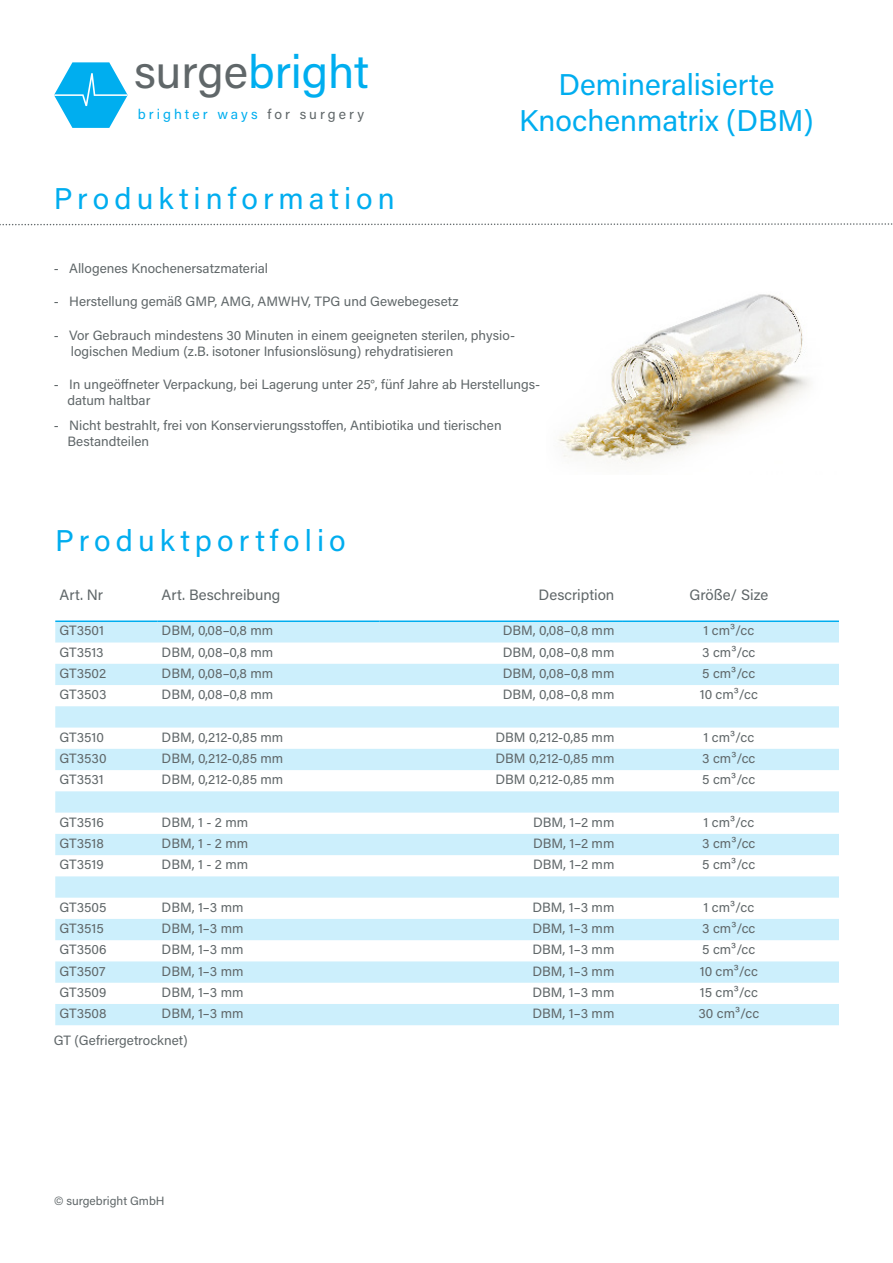
<style>
.page{position:relative;width:893px;height:1263px;background:#fff}
.page>*{position:absolute;margin:0;border:0;box-sizing:border-box;transform-origin:0 0}
.t1{font:46.5px "Acumin Pro";color:#00aeef}
.t2{font:30px/36px "Acumin Pro";color:#00adef;text-align:center}
.t3{font:30px "Acumin Pro";letter-spacing:.17em;color:#00adef}
.t4{font:15px "Acumin Pro";color:#606769}
.t5{font:13.95px "Acumin Pro";letter-spacing:.22em;color:#00aeef}
.t6{font:13.5px/16.2px "Acumin Pro";color:#606769}
.t7{font:12px "Acumin Pro";color:#606769}
.s1{color:#606769}
</style>
<div class="page">
<svg style="left:54px;top:62px;width:74px;height:66px"></svg>
<svg style="left:0;top:223px;width:893px;height:3px"></svg>
<img style="left:558px;top:294px;width:252px;height:169px">
<svg style="left:55px;top:622px;width:784px;height:403px;fill:#cceffc"></svg>
<hr style="left:55px;top:620px;width:102px;height:2px;background:#00adef">
<hr style="left:157px;top:620px;width:223px;height:2px;background:#00adef">
<hr style="left:380px;top:620px;width:243px;height:2px;background:#00adef">
<hr style="left:623px;top:620px;width:216px;height:2px;background:#00adef">
<h1 class="t1" style="left:134px;top:40px;width:237px"><span class="s1">surge</span>bright</h1>
<p class="t5" style="left:138px;top:104px;width:228px">brighter ways <span class="s1">for surgery</span></p>
<p class="t3" style="left:54px;top:178px;width:342px">Produktinformation</p>
<h2 class="t2" style="left:519px;top:65px;width:296px">Demineralisierte<br>Knochenmatrix (DBM)</h2>
<p class="t6" style="left:54px;top:260px;width:216px">- Allogenes Knochenersatzmaterial</p>
<p class="t6" style="left:54px;top:293px;width:406px">- Herstellung gemäß GMP, AMG, AMWHV, TPG und Gewebegesetz</p>
<p class="t6" style="left:71px;top:326px;width:446px;text-indent:-17px">- Vor Gebrauch mindestens 30 Minuten in einem geeigneten sterilen, physio&shy;logischen Medium (z.B. isotoner Infusionslösung) rehydratisieren</p>
<p class="t6" style="left:68px;top:376px;width:474px;text-indent:-14px">- In ungeöffneter Verpackung, bei Lagerung unter 25°, fünf Jahre ab Herstellungs&shy;datum haltbar</p>
<p class="t6" style="left:68px;top:416px;width:436px;text-indent:-14px">- Nicht bestrahlt, frei von Konservierungsstoffen, Antibiotika und tierischen<br>Bestandteilen</p>
<p class="t3" style="left:55px;top:520px;width:292px">Produktportfolio</p>
<p class="t4" style="left:60px;top:584px;width:45px">Art. Nr</p>
<p class="t4" style="left:162px;top:584px;width:120px">Art. Beschreibung</p>
<p class="t4" style="left:539px;top:584px;width:77px">Description</p>
<p class="t4" style="left:689px;top:584px;width:80px">Größe/ Size</p>
<p class="t6" style="left:60px;top:622px;width:46px">GT3501</p>
<p class="t6" style="left:162px;top:622px;width:113px">DBM, 0,08–0,8 mm</p>
<p class="t6" style="left:503px;top:622px;width:113px">DBM, 0,08–0,8 mm</p>
<p class="t6" style="left:703px;top:622px;width:52px">1 cm³/cc</p>
<p class="t6" style="left:60px;top:643px;width:46px">GT3513</p>
<p class="t6" style="left:162px;top:643px;width:113px">DBM, 0,08–0,8 mm</p>
<p class="t6" style="left:503px;top:643px;width:113px">DBM, 0,08–0,8 mm</p>
<p class="t6" style="left:702px;top:643px;width:55px">3 cm³/cc</p>
<p class="t6" style="left:60px;top:665px;width:48px">GT3502</p>
<p class="t6" style="left:162px;top:665px;width:113px">DBM, 0,08–0,8 mm</p>
<p class="t6" style="left:503px;top:665px;width:113px">DBM, 0,08–0,8 mm</p>
<p class="t6" style="left:702px;top:665px;width:55px">5 cm³/cc</p>
<p class="t6" style="left:60px;top:686px;width:49px">GT3503</p>
<p class="t6" style="left:162px;top:686px;width:113px">DBM, 0,08–0,8 mm</p>
<p class="t6" style="left:503px;top:686px;width:113px">DBM, 0,08–0,8 mm</p>
<p class="t6" style="left:700px;top:686px;width:60px">10 cm³/cc</p>
<p class="t6" style="left:60px;top:728px;width:46px">GT3510</p>
<p class="t6" style="left:162px;top:728px;width:123px">DBM, 0,212-0,85 mm</p>
<p class="t6" style="left:495px;top:728px;width:120px">DBM 0,212-0,85 mm</p>
<p class="t6" style="left:703px;top:728px;width:52px">1 cm³/cc</p>
<p class="t6" style="left:60px;top:750px;width:49px">GT3530</p>
<p class="t6" style="left:162px;top:750px;width:123px">DBM, 0,212-0,85 mm</p>
<p class="t6" style="left:495px;top:750px;width:120px">DBM 0,212-0,85 mm</p>
<p class="t6" style="left:702px;top:750px;width:55px">3 cm³/cc</p>
<p class="t6" style="left:60px;top:771px;width:46px">GT3531</p>
<p class="t6" style="left:162px;top:771px;width:123px">DBM, 0,212-0,85 mm</p>
<p class="t6" style="left:495px;top:771px;width:120px">DBM 0,212-0,85 mm</p>
<p class="t6" style="left:702px;top:771px;width:55px">5 cm³/cc</p>
<p class="t6" style="left:60px;top:813px;width:46px">GT3516</p>
<p class="t6" style="left:162px;top:813px;width:88px">DBM, 1 - 2 mm</p>
<p class="t6" style="left:533px;top:813px;width:83px">DBM, 1–2 mm</p>
<p class="t6" style="left:703px;top:813px;width:52px">1 cm³/cc</p>
<p class="t6" style="left:60px;top:835px;width:46px">GT3518</p>
<p class="t6" style="left:162px;top:835px;width:88px">DBM, 1 - 2 mm</p>
<p class="t6" style="left:533px;top:835px;width:83px">DBM, 1–2 mm</p>
<p class="t6" style="left:702px;top:835px;width:55px">3 cm³/cc</p>
<p class="t6" style="left:60px;top:856px;width:46px">GT3519</p>
<p class="t6" style="left:162px;top:856px;width:88px">DBM, 1 - 2 mm</p>
<p class="t6" style="left:533px;top:856px;width:83px">DBM, 1–2 mm</p>
<p class="t6" style="left:702px;top:856px;width:55px">5 cm³/cc</p>
<p class="t6" style="left:60px;top:898px;width:49px">GT3505</p>
<p class="t6" style="left:162px;top:898px;width:83px">DBM, 1–3 mm</p>
<p class="t6" style="left:532px;top:898px;width:83px">DBM, 1–3 mm</p>
<p class="t6" style="left:703px;top:898px;width:52px">1 cm³/cc</p>
<p class="t6" style="left:60px;top:920px;width:46px">GT3515</p>
<p class="t6" style="left:162px;top:920px;width:83px">DBM, 1–3 mm</p>
<p class="t6" style="left:532px;top:920px;width:83px">DBM, 1–3 mm</p>
<p class="t6" style="left:702px;top:920px;width:55px">3 cm³/cc</p>
<p class="t6" style="left:60px;top:941px;width:49px">GT3506</p>
<p class="t6" style="left:162px;top:941px;width:83px">DBM, 1–3 mm</p>
<p class="t6" style="left:532px;top:941px;width:83px">DBM, 1–3 mm</p>
<p class="t6" style="left:702px;top:941px;width:55px">5 cm³/cc</p>
<p class="t6" style="left:60px;top:962px;width:48px">GT3507</p>
<p class="t6" style="left:162px;top:962px;width:83px">DBM, 1–3 mm</p>
<p class="t6" style="left:532px;top:962px;width:83px">DBM, 1–3 mm</p>
<p class="t6" style="left:700px;top:962px;width:60px">10 cm³/cc</p>
<p class="t6" style="left:60px;top:983px;width:49px">GT3509</p>
<p class="t6" style="left:162px;top:983px;width:83px">DBM, 1–3 mm</p>
<p class="t6" style="left:532px;top:983px;width:83px">DBM, 1–3 mm</p>
<p class="t6" style="left:700px;top:983px;width:60px">15 cm³/cc</p>
<p class="t6" style="left:60px;top:1005px;width:49px">GT3508</p>
<p class="t6" style="left:162px;top:1005px;width:83px">DBM, 1–3 mm</p>
<p class="t6" style="left:532px;top:1005px;width:83px">DBM, 1–3 mm</p>
<p class="t6" style="left:698px;top:1005px;width:62px">30 cm³/cc</p>
<p class="t6" style="left:54px;top:1032px;width:135px">GT (Gefriergetrocknet)</p>
<p class="t7" style="left:54px;top:1192px;width:112px">© surgebright GmbH</p>
</div>
